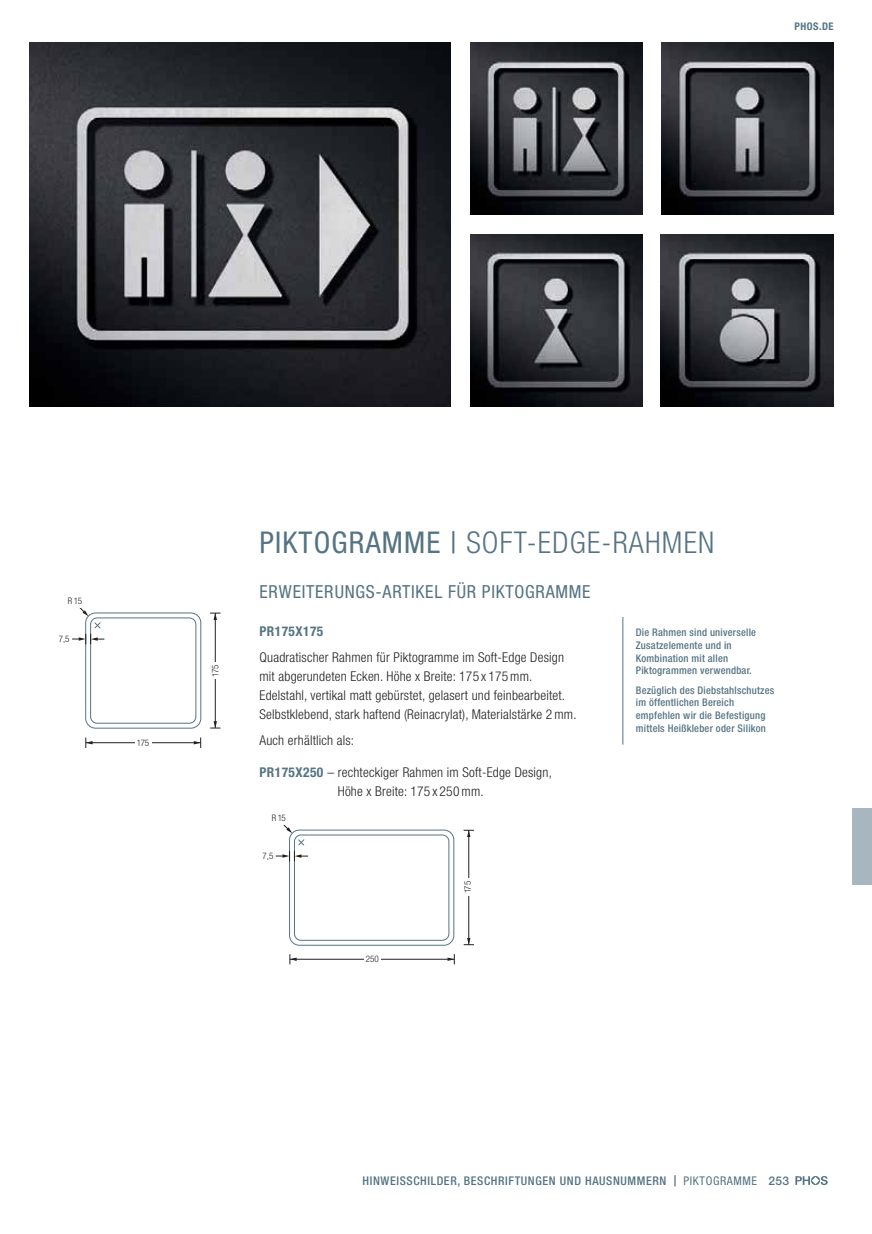
<style>
.page{position:relative;width:872px;height:1234px;background:#fff}
.page>*{position:absolute;margin:0;border:0;box-sizing:border-box;transform-origin:0 0}
.t1{font:300 condensed 30px "Helvetica Neue LT Std";letter-spacing:.04em;color:#557483}
.t2{font:condensed 18px "Helvetica Neue LT Std";letter-spacing:.04em;color:#557483}
.t3{font:300 condensed 13.5px/19.2px "Helvetica Neue LT Std";letter-spacing:.015em;color:#231f20}
.t4{font:700 condensed 13.5px "Helvetica Neue LT Std";letter-spacing:.03em;color:#557483}
.t5{font:500 condensed 12px "Helvetica Neue LT Std";letter-spacing:.05em;color:#557483}
.t6{font:500 12px "Helvetica Neue LT Std";color:#557483}
.t7{font:500 condensed 10.5px/12.8px "Helvetica Neue LT Std";letter-spacing:.02em;color:#557483}
.t8{font:700 condensed 10.5px "Helvetica Neue LT Std";letter-spacing:.05em;color:#557483}
.t9{font:300 condensed 9px "Helvetica Neue LT Std";letter-spacing:-.025em;color:#231f20}
.s1{font-weight:400}
.s2{font-weight:700;color:#557483}
.s3{font-stretch:normal;font-size:11.25px}
</style>
<div class="page">
<img style="left:30px;top:43px;width:421px;height:363px">
<img style="left:661px;top:43px;width:172px;height:172px">
<img style="left:470px;top:43px;width:172px;height:172px">
<img style="left:661px;top:234px;width:172px;height:172px">
<img style="left:470px;top:234px;width:172px;height:172px">
<div style="left:85px;top:612px;width:116px;height:116px;border:1px solid #557483;border-radius:10px"></div>
<div style="left:90px;top:617px;width:106px;height:106px;border:1px solid #557483;border-radius:7px"></div>
<hr style="left:86px;top:742px;width:115px;height:1px;background:#231f20">
<svg style="left:86px;top:737px;width:7px;height:10px"></svg>
<svg style="left:194px;top:737px;width:7px;height:10px"></svg>
<div style="left:136px;top:738px;width:16px;height:8px;background:#fff"></div>
<div style="left:135px;top:739px;width:16px;height:9px;background:#fff"></div>
<hr style="left:215px;top:613px;width:1px;height:114px;background:#231f20">
<svg style="left:210px;top:721px;width:10px;height:7px"></svg>
<svg style="left:210px;top:612px;width:10px;height:7px"></svg>
<div style="left:211px;top:661px;width:7px;height:16px;background:#fff"></div>
<div style="left:212px;top:662px;width:9px;height:17px;background:#fff"></div>
<svg style="left:79px;top:608px;width:10px;height:8px"></svg>
<svg style="left:72px;top:622px;width:32px;height:22px"></svg>
<hr style="left:290px;top:958px;width:164px;height:1px;background:#231f20">
<svg style="left:290px;top:954px;width:7px;height:10px"></svg>
<svg style="left:447px;top:954px;width:8px;height:10px"></svg>
<div style="left:364px;top:955px;width:17px;height:9px;background:#fff"></div>
<hr style="left:468px;top:830px;width:1px;height:114px;background:#231f20">
<svg style="left:464px;top:937px;width:10px;height:8px"></svg>
<svg style="left:463px;top:829px;width:11px;height:7px"></svg>
<div style="left:464px;top:878px;width:9px;height:17px;background:#fff"></div>
<div style="left:289px;top:829px;width:165px;height:116px;border:1px solid #557483;border-radius:10px"></div>
<div style="left:294px;top:834px;width:155px;height:106px;border:1px solid #557483;border-radius:7px"></div>
<svg style="left:276px;top:825px;width:32px;height:36px"></svg>
<hr style="left:622px;top:617px;width:1px;height:127px;background:#557483">
<svg style="left:795px;top:1176px;width:32px;height:8px"></svg>
<div style="left:853px;top:808px;width:19px;height:76px;background:#a7b6bf"></div>
<p class="t8" style="left:794px;top:20px;width:41px">PHOS.DE</p>
<p class="t9" style="left:68px;top:598px;width:16px">R 15</p>
<p class="t9" style="left:59px;top:635px;width:12px">7,5</p>
<p class="t9" style="left:137px;top:739px;width:14px">175</p>
<p class="t9" style="left:212px;top:677px;width:14px;rotate:-90deg">175</p>
<h1 class="t1" style="left:259px;top:531px;width:456px"><span class="s1">PIKTOGRAMME |</span> SOFT-EDGE-RAHMEN</h1>
<h2 class="t2" style="left:259px;top:585px;width:332px">ERWEITERUNGS-ARTIKEL FÜR PIKTOGRAMME</h2>
<p class="t4" style="left:259px;top:623px;width:65px">PR175X175</p>
<p class="t3" style="left:259px;top:648px;width:318px">Quadratischer Rahmen für Piktogramme im Soft-Edge Design mit abgerundeten Ecken. Höhe x Breite: 175 x 175 mm.<br>Edelstahl, vertikal matt gebürstet, gelasert und feinbearbeitet.<br>Selbstklebend, stark haftend (Reinacrylat), Materialstärke 2 mm.</p>
<p class="t3" style="left:259px;top:731px;width:96px">Auch erhältlich als:</p>
<p class="t3" style="left:338px;top:763px;width:216px;text-indent:-78px"><span class="s2">PR175X250</span> – rechteckiger Rahmen im Soft-Edge Design,<br>Höhe x Breite: 175 x 250 mm.</p>
<p class="t7" style="left:636px;top:627px;width:122px">Die Rahmen sind universelle<br>Zusatzelemente und in<br>Kombination mit allen<br>Piktogrammen verwendbar.</p>
<p class="t7" style="left:636px;top:684px;width:140px">Bezüglich des Diebstahlschutzes im öffentlichen Bereich empfehlen wir die Befestigung mittels Heißkleber oder Silikon</p>
<p class="t9" style="left:272px;top:814px;width:16px">R 15</p>
<p class="t9" style="left:262px;top:852px;width:12px">7,5</p>
<p class="t9" style="left:366px;top:955px;width:14px">250</p>
<p class="t9" style="left:464px;top:893px;width:14px;rotate:-90deg">175</p>
<p class="t5" style="left:362px;top:1176px;width:396px">HINWEISSCHILDER, BESCHRIFTUNGEN UND HAUSNUMMERN <span class="s3">|</span> <span class="s1">PIKTOGRAMME</span></p>
<p class="t6" style="left:768px;top:1173px;width:22px">253</p>
</div>
